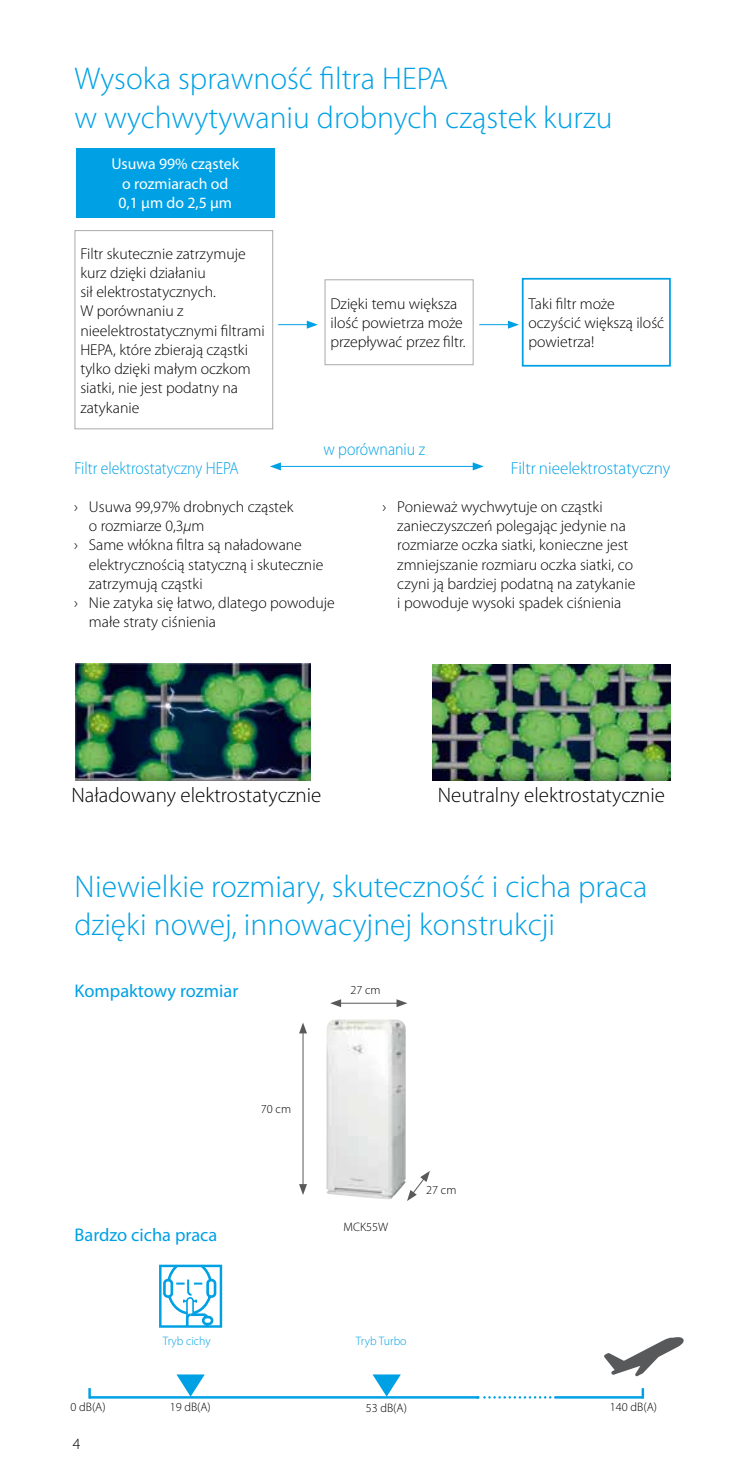
<style>
.page{position:relative;width:745px;height:1474px;background:#fff}
.page>*{position:absolute;margin:0;border:0;box-sizing:border-box;transform-origin:0 0}
.t1{font:300 31.5px/38.5px "Myriad Pro";color:#00a1e4}
.t2{font:300 21px "Myriad Pro";color:#000}
.t3{font:18.38px "Myriad Pro";color:#00a1e4}
.t4{font:300 17.5px "Myriad Pro";color:#00a1e4;scale:.9 1}
.t5{font:300 17.5px "Myriad Pro";color:#00a1e4}
.t6{font:300 15.75px/19.2px "Myriad Pro";color:#000}
.t7{font:15.75px/19.2px "Myriad Pro";color:#fff;text-align:center}
.t8{font:300 12.25px "Myriad Pro";color:#000}
.t9{font:300 12.25px "Myriad Pro";color:#00a1e4}
.s1{font-style:italic}
</style>
<div class="page">
<hr style="left:278px;top:324px;width:31px;height:1px;background:#00a1e4">
<svg style="left:306px;top:321px;width:11px;height:8px"></svg>
<hr style="left:479px;top:324px;width:31px;height:1px;background:#00a1e4">
<svg style="left:507px;top:321px;width:11px;height:8px"></svg>
<div style="left:76px;top:148px;width:198px;height:70px;background:#00a1e4"></div>
<div style="left:521px;top:278px;width:149px;height:88px;border:2px solid #00a1e4"></div>
<div style="left:324px;top:279px;width:149px;height:86px;border:1px solid #a7a9ac"></div>
<div style="left:74px;top:230px;width:199px;height:199px;border:1px solid #a7a9ac"></div>
<svg style="left:159px;top:1264px;width:63px;height:63px"></svg>
<hr style="left:89px;top:1395px;width:390px;height:3px;background:#00a1e4">
<hr style="left:556px;top:1395px;width:86px;height:3px;background:#00a1e4">
<svg style="left:476px;top:1395px;width:80px;height:3px"></svg>
<svg style="left:604px;top:1337px;width:80px;height:39px"></svg>
<svg style="left:176px;top:1374px;width:29px;height:22px"></svg>
<svg style="left:372px;top:1374px;width:28px;height:22px"></svg>
<svg style="left:88px;top:1388px;width:3px;height:10px"></svg>
<svg style="left:641px;top:1388px;width:2px;height:10px"></svg>
<hr style="left:302px;top:1030px;width:1px;height:156px;background:#58595b">
<svg style="left:299px;top:1184px;width:8px;height:10px"></svg>
<svg style="left:299px;top:1023px;width:8px;height:10px"></svg>
<svg style="left:407px;top:1171px;width:22px;height:29px"></svg>
<img style="left:326px;top:1019px;width:79px;height:180px">
<hr style="left:338px;top:1002px;width:61px;height:1px;background:#58595b">
<svg style="left:330px;top:999px;width:11px;height:8px"></svg>
<svg style="left:396px;top:999px;width:11px;height:8px"></svg>
<hr style="left:278px;top:466px;width:197px;height:1px;background:#00a1e4">
<svg style="left:270px;top:462px;width:11px;height:8px"></svg>
<svg style="left:472px;top:462px;width:11px;height:8px"></svg>
<img style="left:76px;top:664px;width:234px;height:117px">
<img style="left:432px;top:664px;width:238px;height:117px">
<h1 class="t1" style="left:74px;top:60px;width:539px">Wysoka sprawność filtra HEPA<br>w wychwytywaniu drobnych cząstek kurzu</h1>
<p class="t7" style="left:111px;top:154px;width:129px">Usuwa 99% cząstek o rozmiarach od<br>0,1 μm do 2,5 μm</p>
<p class="t6" style="left:80px;top:244px;width:186px">Filtr skutecznie zatrzymuje kurz dzięki działaniu<br>sił elektrostatycznych.<br>W porównaniu z nieelektrostatycznymi filtrami<br>HEPA, które zbierają cząstki tylko dzięki małym oczkom siatki, nie jest podatny na zatykanie</p>
<p class="t6" style="left:330px;top:294px;width:137px">Dzięki temu większa ilość powietrza może przepływać przez filtr.</p>
<p class="t4" style="left:323px;top:439px;width:114px">w porównaniu z</p>
<p class="t6" style="left:528px;top:294px;width:137px">Taki filtr może oczyścić większą ilość powietrza!</p>
<p class="t4" style="left:74px;top:458px;width:184px">Filtr elektrostatyczny HEPA</p>
<p class="t6" style="left:74px;top:497px;width:221px">› Usuwa 99,97% drobnych cząstek</p>
<p class="t6" style="left:89px;top:516px;width:117px">o rozmiarze 0,3<span class="s1">μ</span>m</p>
<p class="t6" style="left:74px;top:535px;width:229px">› Same włókna filtra są naładowane</p>
<p class="t6" style="left:89px;top:555px;width:236px">elektrycznością statyczną i skutecznie</p>
<p class="t6" style="left:89px;top:574px;width:115px">zatrzymują cząstki</p>
<p class="t6" style="left:74px;top:593px;width:262px">› Nie zatyka się łatwo, dlatego powoduje</p>
<p class="t6" style="left:89px;top:612px;width:128px">małe straty ciśnienia</p>
<p class="t5" style="left:510px;top:458px;width:161px">Filtr nieelektrostatyczny</p>
<p class="t6" style="left:397px;top:497px;width:239px;text-indent:-15px">› Ponieważ wychwytuje on cząstki zanieczyszczeń polegając jedynie na rozmiarze oczka siatki, konieczne jest zmniejszanie rozmiaru oczka siatki, co czyni ją bardziej podatną na zatykanie i powoduje wysoki spadek ciśnienia</p>
<h2 class="t2" style="left:71px;top:783px;width:251px">Naładowany elektrostatycznie</h2>
<h2 class="t2" style="left:437px;top:783px;width:228px">Neutralny elektrostatycznie</h2>
<h1 class="t1" style="left:74px;top:867px;width:574px">Niewielkie rozmiary, skuteczność i cicha praca dzięki nowej, innowacyjnej konstrukcji</h1>
<p class="t3" style="left:74px;top:979px;width:165px">Kompaktowy rozmiar</p>
<p class="t8" style="left:350px;top:983px;width:32px">27 cm</p>
<p class="t8" style="left:261px;top:1102px;width:32px">70 cm</p>
<p class="t8" style="left:426px;top:1183px;width:32px">27 cm</p>
<p class="t3" style="left:74px;top:1223px;width:144px">Bardzo cicha praca</p>
<p class="t8" style="left:343px;top:1220px;width:46px">MCK55W</p>
<p class="t9" style="left:163px;top:1333px;width:49px">Tryb cichy</p>
<p class="t9" style="left:355px;top:1333px;width:52px">Tryb Turbo</p>
<p class="t8" style="left:70px;top:1400px;width:37px">0 dB(A)</p>
<p class="t8" style="left:170px;top:1400px;width:43px">19 dB(A)</p>
<p class="t8" style="left:365px;top:1401px;width:43px">53 dB(A)</p>
<p class="t8" style="left:609px;top:1400px;width:49px">140 dB(A)</p>
<p class="t6" style="left:73px;top:1433px;width:9px">4</p>
</div>
